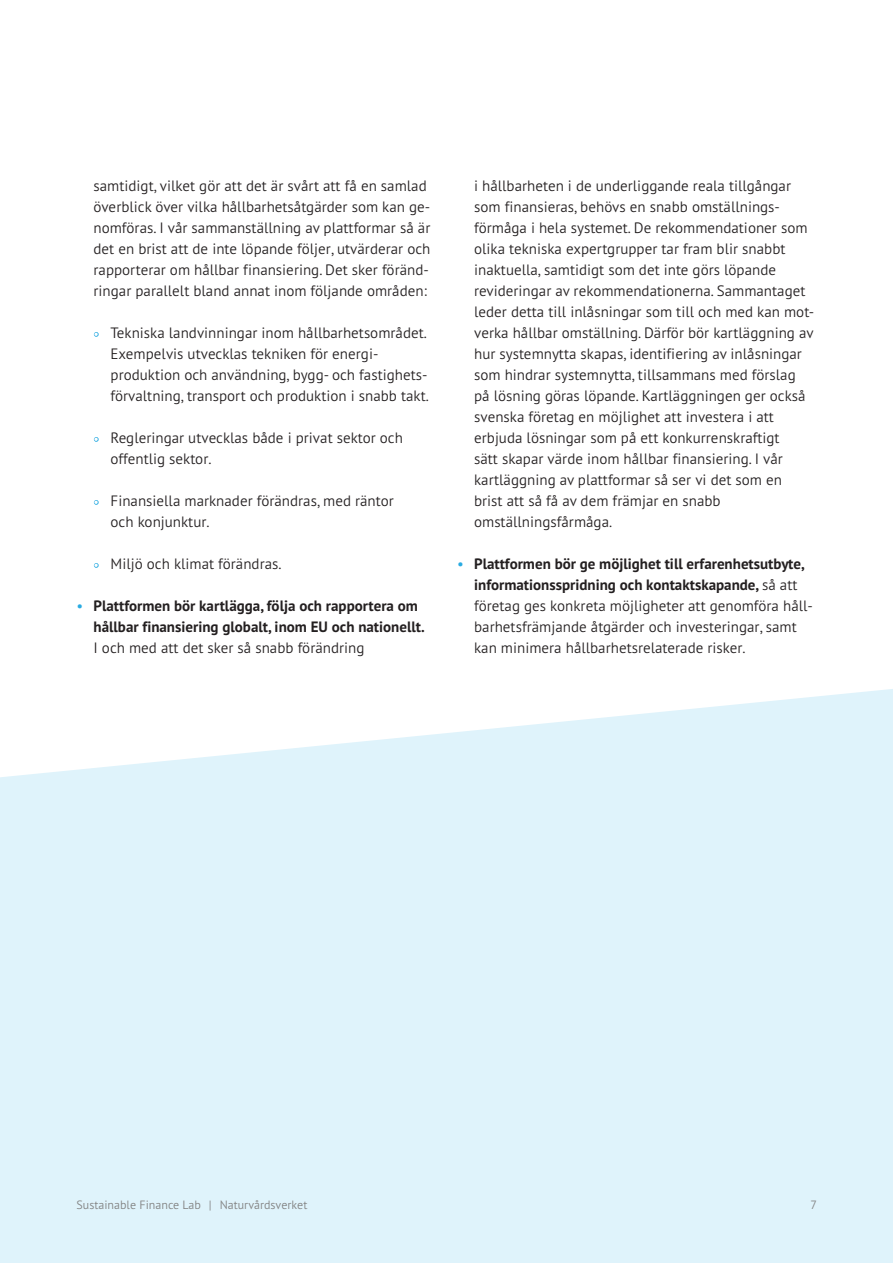
<style>
.page{position:relative;width:893px;height:1263px;background:#fff}
.page>*{position:absolute;margin:0;border:0;box-sizing:border-box;transform-origin:0 0}
.t1{font:300 15px/21px "PT Sans Pro";color:#231f20}
.t2{font:700 15px/21px "PT Sans Pro";color:#231f20}
.t3{font:300 12px "PT Sans Pro";color:#808080}
.s1{font-size:12px;color:#29abe2}
.s2{font-weight:300;color:#29abe2}
.s3{font-weight:300}
.s4{color:#29abe2}
.s5{font-weight:700}
</style>
<div class="page">
<svg style="left:0;top:689px;width:893px;height:574px;background:#e1f3fb"></svg>
<p class="t1" style="left:94px;top:175px;width:338px">samtidigt, vilket gör att det är svårt att få en samlad överblick över vilka hållbarhetsåtgärder som kan ge&shy;nomföras. I vår sammanställning av plattformar så är det en brist att de inte löpande följer, utvärderar och rapporterar om hållbar finansiering. Det sker föränd&shy;ringar parallelt bland annat inom följande områden:</p>
<p class="t1" style="left:111px;top:322px;width:320px;text-indent:-17px"><span class="s1">•</span> Tekniska landvinningar inom hållbarhetsområdet.<br>Exempelvis utvecklas tekniken för energi&shy;produktion och användning, bygg- och fastighets&shy;förvaltning, transport och produktion i snabb takt.</p>
<p class="t1" style="left:111px;top:427px;width:294px;text-indent:-17px"><span class="s1">•</span> Regleringar utvecklas både i privat sektor och offentlig sektor.</p>
<p class="t1" style="left:111px;top:490px;width:285px;text-indent:-17px"><span class="s1">•</span> Finansiella marknader förändras, med räntor och konjunktur.</p>
<p class="t1" style="left:94px;top:553px;width:190px"><span class="s1">•</span> Miljö och klimat förändras.</p>
<p class="t2" style="left:94px;top:595px;width:333px;text-indent:-17px"><span class="s2">•</span> Plattformen bör kartlägga, följa och rapportera om hållbar finansiering globalt, inom EU och nationellt.<br><span class="s3">I och med att det sker så snabb förändring</span></p>
<p class="t1" style="left:474px;top:175px;width:342px">i hållbarheten i de underliggande reala tillgångar som finansieras, behövs en snabb omställnings&shy;förmåga i hela systemet. De rekommendationer som olika tekniska expertgrupper tar fram blir snabbt inaktuella, samtidigt som det inte görs löpande revideringar av rekommendationerna. Sammantaget leder detta till inlåsningar som till och med kan mot&shy;verka hållbar omställning. Därför bör kartläggning av hur systemnytta skapas, identifiering av inlåsningar som hindrar systemnytta, tillsammans med förslag på lösning göras löpande. Kartläggningen ger också svenska företag en möjlighet att investera i att erbjuda lösningar som på ett konkurrenskraftigt<br>sätt skapar värde inom hållbar finansiering. I vår kartläggning av plattformar så ser vi det som en brist att så få av dem främjar en snabb omställningsfårmåga.</p>
<p class="t1" style="left:474px;top:553px;width:340px;text-indent:-17px"><span class="s4">•</span> <span class="s5">Plattformen bör ge möjlighet till erfarenhetsutbyte, informationsspridning och kontaktskapande,</span> så att företag ges konkreta möjligheter att genomföra håll&shy;barhetsfrämjande åtgärder och investeringar, samt kan minimera hållbarhetsrelaterade risker.</p>
<p class="t3" style="left:77px;top:1197px;width:232px">Sustainable Finance Lab | Naturvårdsverket</p>
<p class="t3" style="left:811px;top:1197px;width:8px">7</p>
</div>
